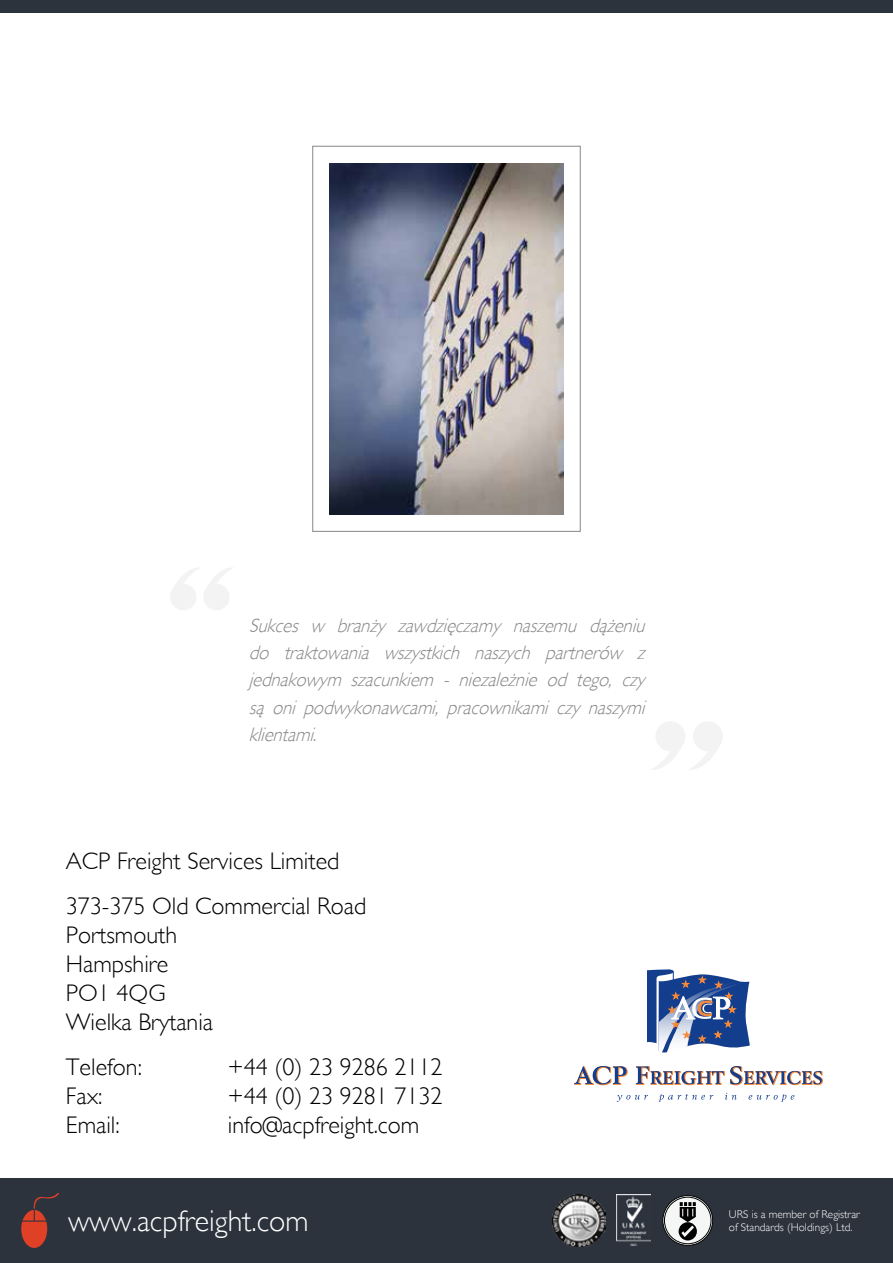
<style>
.page{position:relative;width:893px;height:1263px;background:#fff}
.page>*{position:absolute;margin:0;border:0;box-sizing:border-box;transform-origin:0 0}
.t1{font:300 30px "Gill Sans";color:#fff}
.t2{font:300 24px/28.8px "Gill Sans";color:#000}
.t3{font:italic 300 19.5px/27px "Gill Sans";color:#888787;scale:.95 1}
.t4{font:300 11.25px/13.5px "Gill Sans";color:#fff}
</style>
<div class="page">
<div style="left:0;top:0;width:893px;height:13px;background:#2d333d"></div>
<div style="left:0;top:1178px;width:893px;height:85px;background:#2d333d"></div>
<svg style="left:21px;top:1193px;width:38px;height:55px"></svg>
<svg style="left:647px;top:969px;width:103px;height:84px"></svg>
<svg style="left:574px;top:1066px;width:53px;height:19px"></svg>
<svg style="left:636px;top:1066px;width:88px;height:19px"></svg>
<svg style="left:730px;top:1066px;width:93px;height:19px"></svg>
<svg style="left:617px;top:1095px;width:31px;height:7px"></svg>
<svg style="left:658px;top:1094px;width:55px;height:8px"></svg>
<svg style="left:725px;top:1093px;width:12px;height:6px"></svg>
<svg style="left:749px;top:1094px;width:45px;height:8px"></svg>
<div style="left:170px;top:584px;width:27px;height:26px;background:#f3f3f3;border-radius:50%"></div>
<div style="left:203px;top:584px;width:27px;height:26px;background:#f3f3f3;border-radius:50%"></div>
<svg style="left:174px;top:568px;width:58px;height:33px"></svg>
<div style="left:693px;top:721px;width:30px;height:30px;background:#f3f3f3;border-radius:50%"></div>
<div style="left:655px;top:721px;width:30px;height:30px;background:#f3f3f3;border-radius:50%"></div>
<svg style="left:652px;top:724px;width:67px;height:46px"></svg>
<img style="left:553px;top:1194px;width:52px;height:52px">
<img style="left:617px;top:1195px;width:33px;height:51px">
<svg style="left:663px;top:1195px;width:50px;height:50px"></svg>
<div style="left:662px;top:1195px;width:51px;height:51px;border:1px solid #000;border-radius:50%"></div>
<div style="left:664px;top:1197px;width:47px;height:47px;background:#f5f6f6;border-radius:50%"></div>
<div style="left:664px;top:1197px;width:47px;height:47px;border:1px solid #000;border-radius:50%"></div>
<svg style="left:679px;top:1202px;width:18px;height:38px"></svg>
<img style="left:330px;top:163px;width:233px;height:351px">
<p class="t3" style="left:249px;top:613px;width:424px">Sukces w branży zawdzięczamy naszemu dążeniu do traktowania wszystkich naszych partnerów z jednakowym szacunkiem - niezależnie od tego, czy są oni podwykonawcami, pracownikami czy naszymi klientami.</p>
<p class="t2" style="left:66px;top:838px;width:302px;line-height:45.8px">ACP Freight Services Limited<br>373-375 Old Commercial Road</p>
<p class="t2" style="left:66px;top:921px;width:149px">Portsmouth<br>Hampshire<br>PO1 4QG<br>Wielka Brytania</p>
<p class="t2" style="left:66px;top:1053px;width:78px">Telefon:</p>
<p class="t2" style="left:228px;top:1053px;width:216px">+44 (0) 23 9286 2112</p>
<p class="t2" style="left:66px;top:1082px;width:38px">Fax:</p>
<p class="t2" style="left:228px;top:1082px;width:216px">+44 (0) 23 9281 7132</p>
<p class="t2" style="left:66px;top:1111px;width:55px">Email:</p>
<p class="t2" style="left:228px;top:1111px;width:193px">info@acpfreight.com</p>
<h1 class="t1" style="left:68px;top:1203px;width:242px">www.acpfreight.com</h1>
<p class="t4" style="left:729px;top:1207px;width:132px">URS is a member of Registrar of Standards (Holdings) Ltd.</p>
</div>
